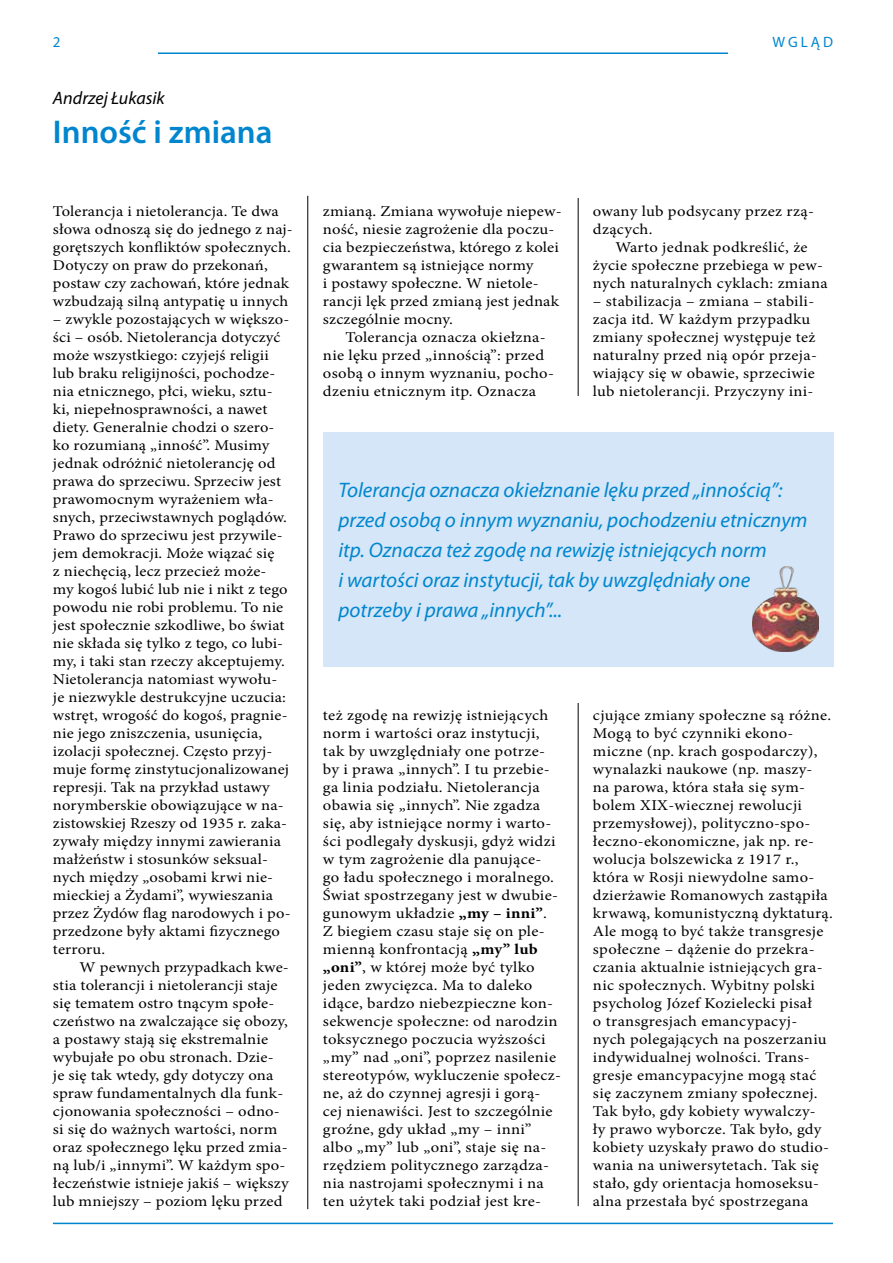
<style>
.page{position:relative;width:893px;height:1263px;background:#fff}
.page>*{position:absolute;margin:0;border:0;box-sizing:border-box;transform-origin:0 0}
.t1{font:600 33px "Myriad Pro";color:#0086ce}
.t2{font:italic 21px/30px "Myriad Pro";color:#0086ce}
.t3{font:italic 18px "Myriad Pro";color:#000}
.t4{font:15px/18px "Minion Pro";letter-spacing:.015em;color:#000;scale:1.1 1}
.t5{font:15px/18px "Minion Pro";letter-spacing:.015em;color:#000;scale:1.11 1}
.t6{font:15px "Myriad Pro";letter-spacing:.2em;color:#0086ce}
.s1{font-weight:700}
</style>
<div class="page">
<hr style="left:158px;top:53px;width:570px;height:1px;background:#0086ce">
<hr style="left:53px;top:1223px;width:780px;height:1px;background:#0086ce">
<hr style="left:578px;top:198px;width:1px;height:1008px;background:#000">
<hr style="left:307px;top:196px;width:1px;height:1013px;background:#000">
<div style="left:565px;top:396px;width:29px;height:306px;background:#fff"></div>
<div style="left:323px;top:432px;width:510px;height:234px;background:#d4e6f7"></div>
<img style="left:753px;top:566px;width:65px;height:85px">
<p class="t6" style="left:53px;top:33px;width:9px">2</p>
<p class="t6" style="left:772px;top:33px;width:62px">WGLĄD</p>
<p class="t3" style="left:53px;top:86px;width:113px">Andrzej Łukasik</p>
<h1 class="t1" style="left:53px;top:111px;width:221px">Inność i zmiana</h1>
<p class="t4" style="left:53px;top:202px;width:220px">Tolerancja i nietolerancja. Te dwa słowa odnoszą się do jednego z naj&shy;gorętszych konfliktów społecznych.<br>Dotyczy on praw do przekonań, postaw czy zachowań, które jednak wzbudzają silną antypatię u innych</p>
<p class="t4" style="left:53px;top:310px;width:218px">– zwykle pozostających w większo&shy;ści – osób. Nietolerancja dotyczyć może wszystkiego: czyjejś religii lub braku religijności, pochodze&shy;nia etnicznego, płci, wieku, sztu&shy;ki, niepełnosprawności, a nawet diety. Generalnie chodzi o szero&shy;ko rozumianą „inność”. Musimy jednak odróżnić nietolerancję od prawa do sprzeciwu. Sprzeciw jest prawomocnym wyrażeniem wła&shy;snych, przeciwstawnych poglądów.<br>Prawo do sprzeciwu jest przywile&shy;jem demokracji. Może wiązać się<br>z niechęcią, lecz przecież może&shy;my kogoś lubić lub nie i nikt z tego powodu nie robi problemu. To nie jest społecznie szkodliwe, bo świat nie składa się tylko z tego, co lubi&shy;my, i taki stan rzeczy akceptujemy.<br>Nietolerancja natomiast wywołu&shy;je niezwykle destrukcyjne uczucia: wstręt, wrogość do kogoś, pragnie&shy;nie jego zniszczenia, usunięcia, izolacji społecznej. Często przyj&shy;muje formę zinstytucjonalizowanej represji. Tak na przykład ustawy norymberskie obowiązujące w na&shy;zistowskiej Rzeszy od 1935 r. zaka&shy;zywały między innymi zawierania małżeństw i stosunków seksual&shy;nych między „osobami krwi nie&shy;mieckiej a Żydami”, wywieszania przez Żydów flag narodowych i po&shy;przedzone były aktami fizycznego terroru.</p>
<p class="t5" style="left:53px;top:958px;width:214px;text-indent:26px">W pewnych przypadkach kwe&shy;stia tolerancji i nietolerancji staje się tematem ostro tnącym społe&shy;czeństwo na zwalczające się obozy, a postawy stają się ekstremalnie wybujałe po obu stronach. Dzie&shy;je się tak wtedy, gdy dotyczy ona spraw fundamentalnych dla funk&shy;cjonowania społeczności – odno&shy;si się do ważnych wartości, norm oraz społecznego lęku przed zmia&shy;ną lub/i „innymi”. W każdym spo&shy;łeczeństwie istnieje jakiś – większy lub mniejszy – poziom lęku przed</p>
<p class="t5" style="left:323px;top:202px;width:216px">zmianą. Zmiana wywołuje niepew&shy;ność, niesie zagrożenie dla poczu&shy;cia bezpieczeństwa, którego z kolei gwarantem są istniejące normy<br>i postawy społeczne. W nietole&shy;rancji lęk przed zmianą jest jednak szczególnie mocny.</p>
<p class="t5" style="left:323px;top:328px;width:210px;text-indent:22px">Tolerancja oznacza okiełzna&shy;nie lęku przed „innością”: przed osobą o innym wyznaniu, pocho&shy;dzeniu etnicznym itp. Oznacza</p>
<p class="t5" style="left:593px;top:202px;width:201px">owany lub podsycany przez rzą&shy;dzących.</p>
<p class="t4" style="left:593px;top:238px;width:215px;text-align:center">Warto jednak podkreślić, że<br>życie społeczne przebiega w pew&shy;nych naturalnych cyklach: zmiana</p>
<p class="t4" style="left:593px;top:292px;width:205px">– stabilizacja – zmiana – stabili&shy;zacja itd. W każdym przypadku zmiany społecznej występuje też naturalny przed nią opór przeja&shy;wiający się w obawie, sprzeciwie lub nietolerancji. Przyczyny ini-</p>
<p class="t2" style="left:338px;top:474px;width:471px">Tolerancja oznacza okiełznanie lęku przed „innością”: przed osobą o innym wyznaniu, pochodzeniu etnicznym itp. Oznacza też zgodę na rewizję istniejących norm<br>i wartości oraz instytucji, tak by uwzględniały one potrzeby i prawa „innych”...</p>
<p class="t5" style="left:323px;top:706px;width:216px">też zgodę na rewizję istniejących norm i wartości oraz instytucji, tak by uwzględniały one potrze&shy;by i prawa „innych”. I tu przebie&shy;ga linia podziału. Nietolerancja obawia się „innych”. Nie zgadza się, aby istniejące normy i warto&shy;ści podlegały dyskusji, gdyż widzi w tym zagrożenie dla panujące&shy;go ładu społecznego i moralnego.<br>Świat spostrzegany jest w dwubie&shy;gunowym układzie <span class="s1">„my – inni”</span>.<br>Z biegiem czasu staje się on ple&shy;mienną konfrontacją <span class="s1">„my” lub „oni”</span>, w której może być tylko jeden zwycięzca. Ma to daleko idące, bardzo niebezpieczne kon&shy;sekwencje społeczne: od narodzin toksycznego poczucia wyższości „my” nad „oni”, poprzez nasilenie stereotypów, wykluczenie społecz&shy;ne, aż do czynnej agresji i gorą&shy;cej nienawiści. Jest to szczególnie groźne, gdy układ „my – inni” albo „my” lub „oni”, staje się na&shy;rzędziem politycznego zarządza&shy;nia nastrojami społecznymi i na ten użytek taki podział jest kre-</p>
<p class="t4" style="left:593px;top:706px;width:220px">cjujące zmiany społeczne są różne.<br>Mogą to być czynniki ekono&shy;miczne (np. krach gospodarczy), wynalazki naukowe (np. maszy-<br>na parowa, która stała się sym&shy;bolem XIX-wiecznej rewolucji przemysłowej), polityczno-spo&shy;łeczno-ekonomiczne, jak np. re&shy;wolucja bolszewicka z 1917 r., która w Rosji niewydolne samo&shy;dzierżawie Romanowych zastąpiła krwawą, komunistyczną dyktaturą.<br>Ale mogą to być także transgresje społeczne – dążenie do przekra&shy;czania aktualnie istniejących gra&shy;nic społecznych. Wybitny polski psycholog Józef Kozielecki pisał<br>o transgresjach emancypacyj&shy;nych polegających na poszerzaniu indywidualnej wolności. Trans&shy;gresje emancypacyjne mogą stać się zaczynem zmiany społecznej.<br>Tak było, gdy kobiety wywalczy-<br>ły prawo wyborcze. Tak było, gdy kobiety uzyskały prawo do studio&shy;wania na uniwersytetach. Tak się stało, gdy orientacja homoseksu&shy;alna przestała być spostrzegana</p>
</div>
